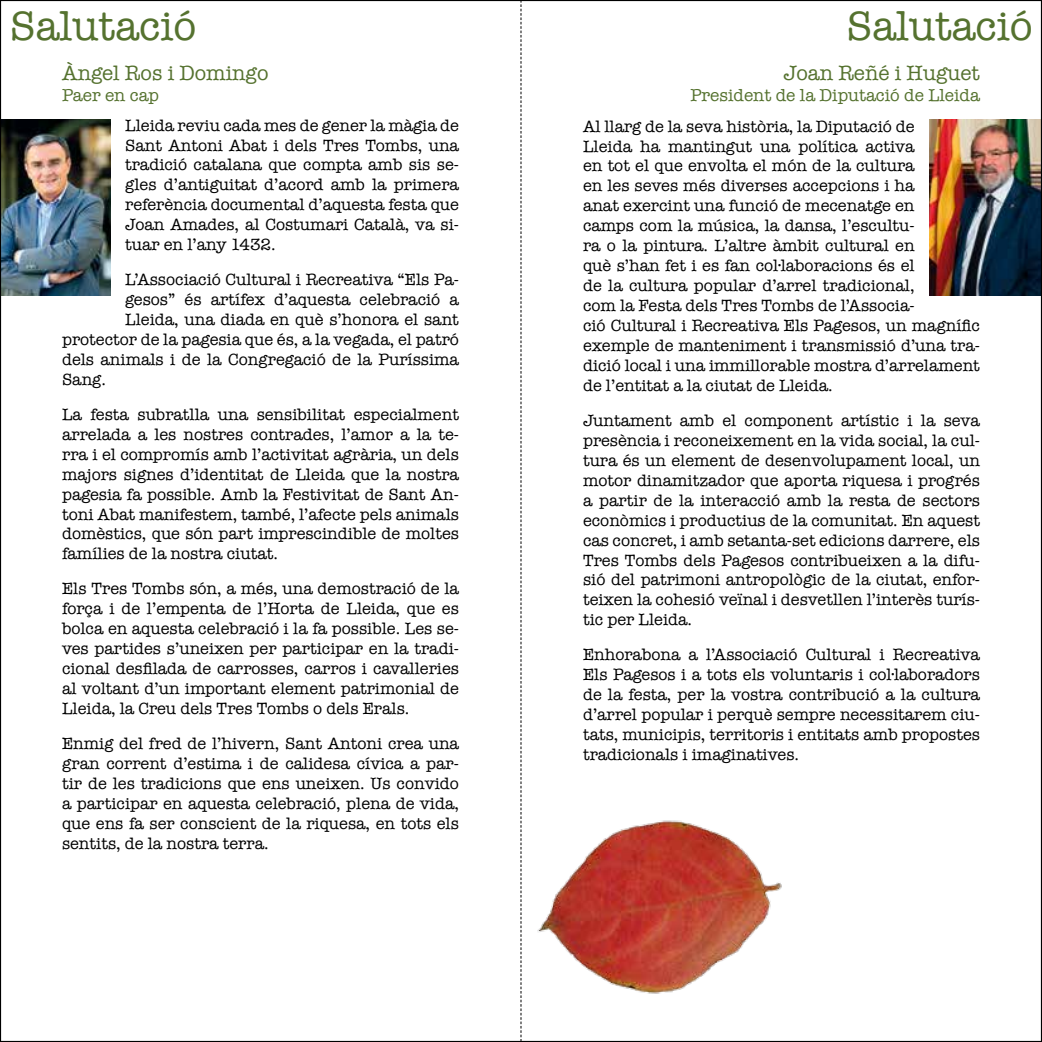
<style>
.page{position:relative;width:1042px;height:1042px;background:#fff}
.page>*{position:absolute;margin:0;border:0;box-sizing:border-box;transform-origin:0 0}
.t1{font:42px "American Typewriter";color:#55722f}
.t2{font:21px "American Typewriter";color:#55722f}
.t3{font:17.5px "American Typewriter";color:#55722f}
.t4{font:16.62px/19.9px "American Typewriter";color:#000;text-align:justify}
</style>
<div class="page">
<img style="left:2px;top:119px;width:108px;height:176px">
<img style="left:929px;top:119px;width:111px;height:176px">
<img style="left:521px;top:781px;width:261px;height:243px">
<svg style="left:520px;top:0;width:1px;height:1042px"></svg>
<h1 class="t1" style="left:10px;top:-6px;width:188px">Salutació</h1>
<h1 class="t1" style="left:846px;top:-6px;width:188px">Salutació</h1>
<p class="t2" style="left:62px;top:57px;width:208px">Àngel Ros i Domingo</p>
<p class="t3" style="left:62px;top:82px;width:99px">Paer en cap</p>
<p class="t2" style="left:783px;top:57px;width:198px">Joan Reñé i Huguet</p>
<p class="t3" style="left:690px;top:82px;width:291px">President de la Diputació de Lleida</p>
<p class="t4" style="left:125px;top:114px;width:335px">Lleida reviu cada mes de gener la màgia de Sant Antoni Abat i dels Tres Tombs, una tradició catalana que compta amb sis se&shy;gles d’antiguitat d’acord amb la primera referència documental d’aquesta festa que Joan Amades, al Costumari Català, va si&shy;tuar en l’any 1432.</p>
<p class="t4" style="left:125px;top:269px;width:335px">L’Associació Cultural i Recreativa “Els Pa-</p>
<p class="t4" style="left:125px;top:289px;width:335px">gesos” és artífex d’aquesta celebració a</p>
<p class="t4" style="left:125px;top:309px;width:335px">Lleida, una diada en què s’honora el sant</p>
<p class="t4" style="left:62px;top:329px;width:398px">protector de la pagesia que és, a la vegada, el patró</p>
<p class="t4" style="left:62px;top:349px;width:398px">dels animals i de la Congregació de la Puríssima</p>
<p class="t4" style="left:62px;top:369px;width:45px">Sang.</p>
<p class="t4" style="left:62px;top:404px;width:398px">La festa subratlla una sensibilitat especialment arrelada a les nostres contrades, l’amor a la te&shy;rra i el compromís amb l’activitat agrària, un dels majors signes d’identitat de Lleida que la nostra pagesia fa possible. Amb la Festivitat de Sant An&shy;toni Abat manifestem, també, l’afecte pels animals domèstics, que són part imprescindible de moltes famílies de la nostra ciutat.</p>
<p class="t4" style="left:62px;top:578px;width:398px">Els Tres Tombs són, a més, una demostració de la força i de l’empenta de l’Horta de Lleida, que es bolca en aquesta celebració i la fa possible. Les se&shy;ves partides s’uneixen per participar en la tradi&shy;cional desfilada de carrosses, carros i cavalleries al voltant d’un important element patrimonial de Lleida, la Creu dels Tres Tombs o dels Erals.</p>
<p class="t4" style="left:62px;top:733px;width:398px">Enmig del fred de l’hivern, Sant Antoni crea una gran corrent d’estima i de calidesa cívica a par&shy;tir de les tradicions que ens uneixen. Us convido a participar en aquesta celebració, plena de vida, que ens fa ser conscient de la riquesa, en tots els sentits, de la nostra terra.</p>
<p class="t4" style="left:583px;top:115px;width:398px;text-align:left">Al llarg de la seva història, la Diputació de<br>Lleida ha mantingut una política activa<br>en tot el que envolta el món de la cultura<br>en les seves més diverses accepcions i ha<br>anat exercint una funció de mecenatge en<br>camps com la música, la dansa, l’escultu-<br>ra o la pintura. L’altre àmbit cultural en<br>què s’han fet i es fan col·laboracions és el<br>de la cultura popular d’arrel tradicional,<br>com la Festa dels Tres Tombs de l’Associa-<br>ció Cultural i Recreativa Els Pagesos, un magnífic exemple de manteniment i transmissió d’una tra&shy;dició local i una immillorable mostra d’arrelament de l’entitat a la ciutat de Lleida.</p>
<p class="t4" style="left:583px;top:410px;width:398px">Juntament amb el component artístic i la seva presència i reconeixement en la vida social, la cul&shy;tura és un element de desenvolupament local, un motor dinamitzador que aporta riquesa i progrés a partir de la interacció amb la resta de sectors econòmics i productius de la comunitat. En aquest cas concret, i amb setanta-set edicions darrere, els Tres Tombs dels Pagesos contribueixen a la difu&shy;sió del patrimoni antropològic de la ciutat, enfor&shy;teixen la cohesió veïnal i desvetllen l’interès turís&shy;tic per Lleida.</p>
<p class="t4" style="left:583px;top:644px;width:398px">Enhorabona a l’Associació Cultural i Recreativa Els Pagesos i a tots els voluntaris i col·laboradors de la festa, per la vostra contribució a la cultura d’arrel popular i perquè sempre necessitarem ciu&shy;tats, municipis, territoris i entitats amb propostes tradicionals i imaginatives.</p>
</div>
